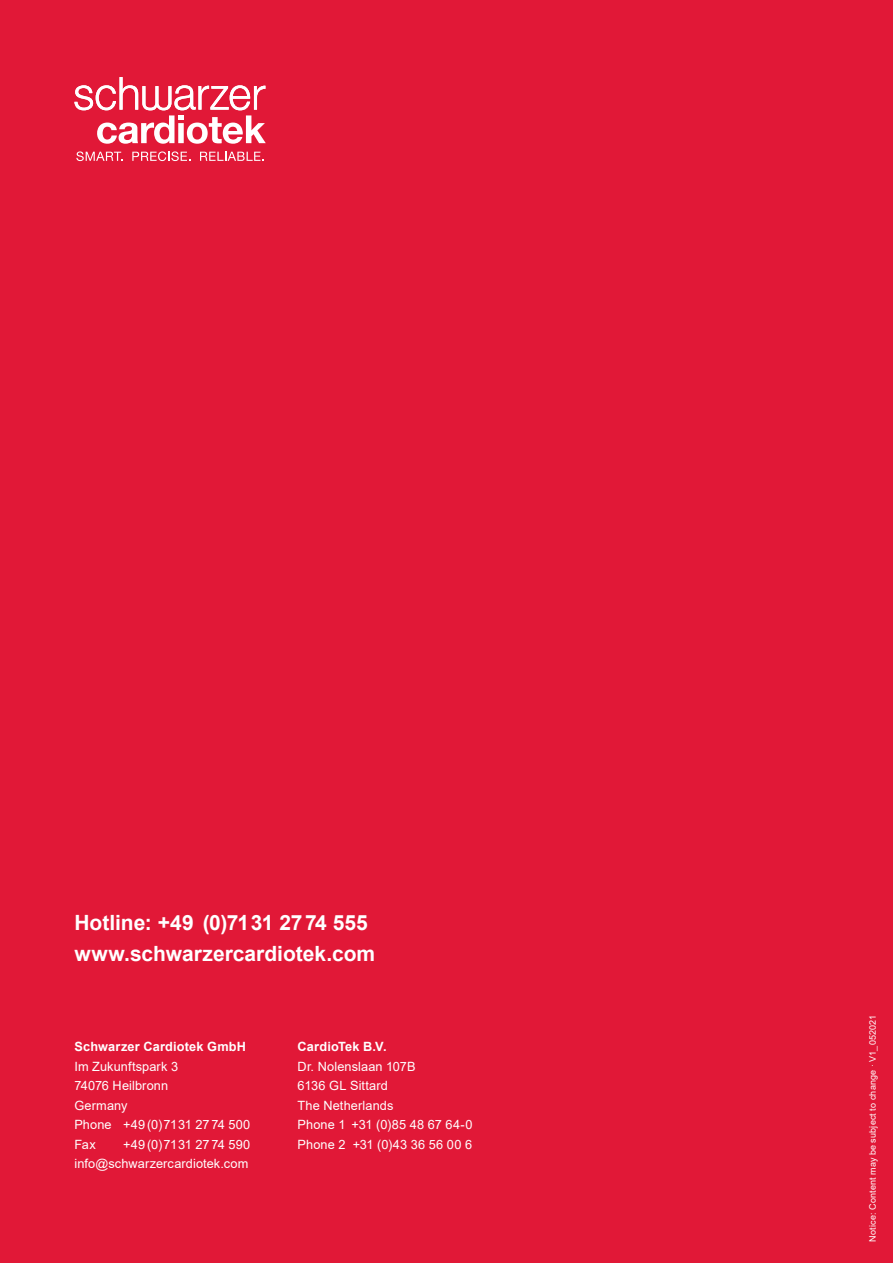
<style>
.page{position:relative;width:893px;height:1263px;background:#e11837}
.page>*{position:absolute;margin:0;border:0;box-sizing:border-box;transform-origin:0 0}
.t1{font:700 21px/31.7px "Arial";color:#fff}
.t2{font:12.75px/19.5px "Arial";letter-spacing:.01em;color:#fff}
.t3{font:700 12.75px "Arial";letter-spacing:.015em;color:#fff}
.t4{font:9px "Arial";letter-spacing:.02em;color:#fff}
</style>
<div class="page">
<svg style="left:74px;top:77px;width:192px;height:67px"></svg>
<svg style="left:76px;top:151px;width:47px;height:10px"></svg>
<svg style="left:132px;top:151px;width:58px;height:10px"></svg>
<svg style="left:200px;top:152px;width:64px;height:9px"></svg>
<h1 class="t1" style="left:74px;top:906px;width:302px">Hotline: +49 (0)7131 2774 555 www.schwarzercardiotek.com</h1>
<p class="t3" style="left:74px;top:1038px;width:173px">Schwarzer Cardiotek GmbH</p>
<p class="t2" style="left:74px;top:1056px;width:177px">Im Zukunftspark 3<br>74076 Heilbronn<br>Germany<br>Phone +49 (0)7131 2774 500<br>Fax</p>
<p class="t2" style="left:74px;top:1134px;width:177px;text-align:right">+49 (0)7131 2774 590 info@schwarzercardiotek.com</p>
<p class="t3" style="left:298px;top:1038px;width:90px">CardioTek B.V.</p>
<p class="t2" style="left:298px;top:1056px;width:176px">Dr. Nolenslaan 107B<br>6136 GL Sittard<br>The Netherlands<br>Phone 1 +31 (0)85 48 67 64-0<br>Phone 2 +31 (0)43 36 56 00 6</p>
<p class="t4" style="left:867px;top:1242px;width:229px;rotate:-90deg">Notice: Content may be subject to change · V1_052021</p>
</div>
